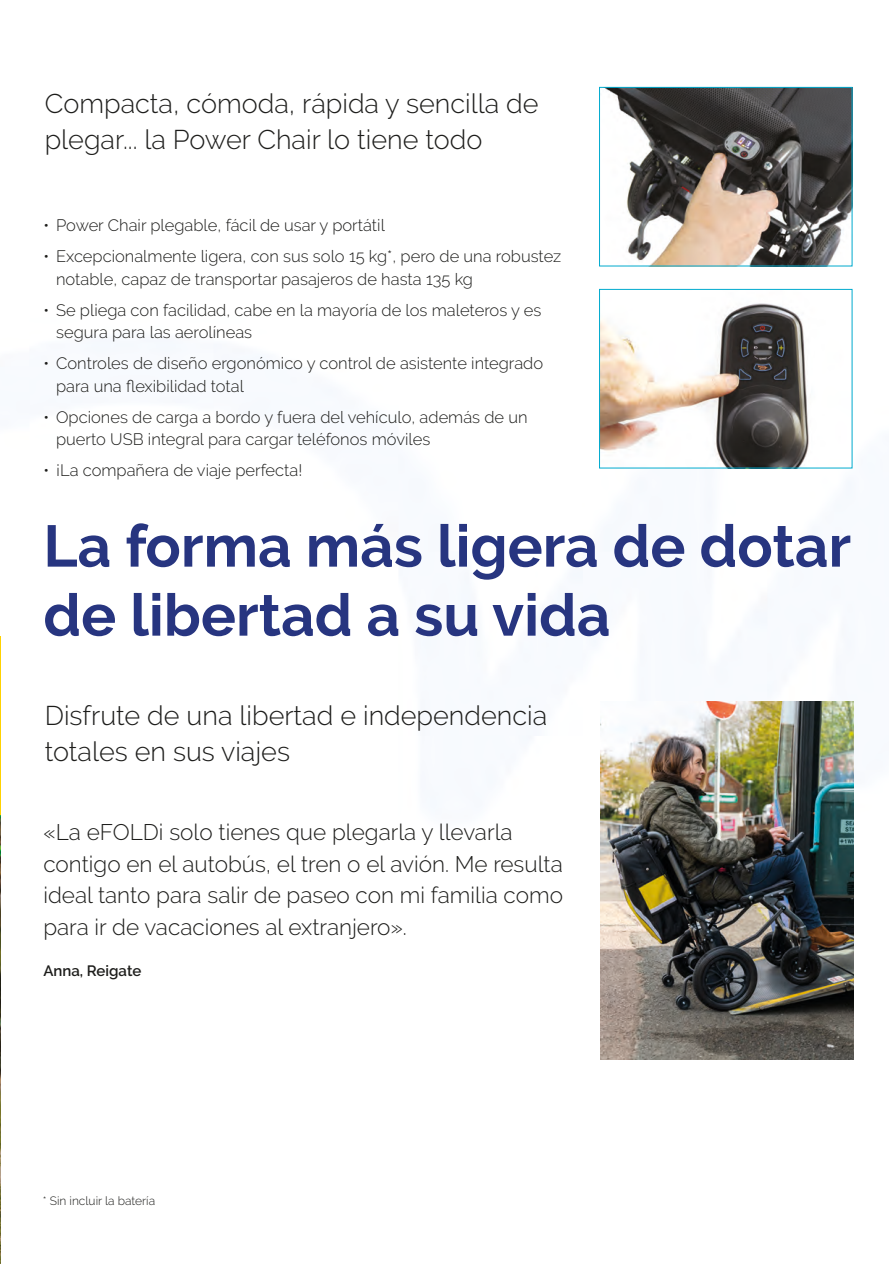
<style>
.page{position:relative;width:889px;height:1264px;background:#fff}
.page>*{position:absolute;margin:0;border:0;box-sizing:border-box;transform-origin:0 0}
.t1{font:700 58.5px/69px "Raleway";color:#273580}
.t2{font:300 27px/36px "Raleway";color:#1d1d1b}
.t3{font:300 22.5px/31.5px "Raleway";color:#1d1d1b}
.t4{font:300 16.5px/22.5px "Raleway";color:#1d1d1b}
.t5{font:600 15px "Raleway";color:#1d1d1b}
.t6{font:300 12px "Raleway";color:#1d1d1b}
</style>
<div class="page">
<img style="left:0;top:814px;width:1px;height:432px">
<hr style="left:0;top:636px;width:1px;height:178px;background:#ffd200">
<img style="left:600px;top:702px;width:253px;height:357px">
<img style="left:606px;top:89px;width:243px;height:175px">
<div style="left:599px;top:87px;width:252px;height:179px;border:1px solid #00aace"></div>
<img style="left:601px;top:303px;width:208px;height:163px">
<div style="left:599px;top:289px;width:252px;height:179px;border:1px solid #00aace"></div>
<svg style="left:0;top:1246px;width:1px;height:18px"></svg>
<p class="t2" style="left:45px;top:85px;width:495px">Compacta, cómoda, rápida y sencilla de plegar... la Power Chair lo tiene todo</p>
<p class="t4" style="left:43px;top:214px;width:343px">• Power Chair plegable, fácil de usar y portátil</p>
<p class="t4" style="left:56px;top:245px;width:506px;text-indent:-13px">• Excepcionalmente ligera, con sus solo 15 kg*, pero de una robustez notable, capaz de transportar pasajeros de hasta 135 kg</p>
<p class="t4" style="left:56px;top:299px;width:486px;text-indent:-13px">• Se pliega con facilidad, cabe en la mayoría de los maleteros y es segura para las aerolíneas</p>
<p class="t4" style="left:56px;top:352px;width:488px;text-indent:-13px">• Controles de diseño ergonómico y control de asistente integrado para una flexibilidad total</p>
<p class="t4" style="left:56px;top:406px;width:473px;text-indent:-13px">• Opciones de carga a bordo y fuera del vehículo, además de un puerto USB integral para cargar teléfonos móviles</p>
<p class="t4" style="left:43px;top:459px;width:260px">• ¡La compañera de viaje perfecta!</p>
<p class="t1" style="left:43px;top:512px;width:808px">La forma más ligera de dotar de libertad a su vida</p>
<p class="t2" style="left:45px;top:697px;width:503px">Disfrute de una libertad e independencia totales en sus viajes</p>
<p class="t3" style="left:43px;top:816px;width:521px">«La eFOLDi solo tienes que plegarla y llevarla contigo en el autobús, el tren o el avión. Me resulta ideal tanto para salir de paseo con mi familia como para ir de vacaciones al extranjero».</p>
<p class="t5" style="left:43px;top:961px;width:99px">Anna, Reigate</p>
<p class="t6" style="left:43px;top:1193px;width:114px">* Sin incluir la batería</p>
</div>
